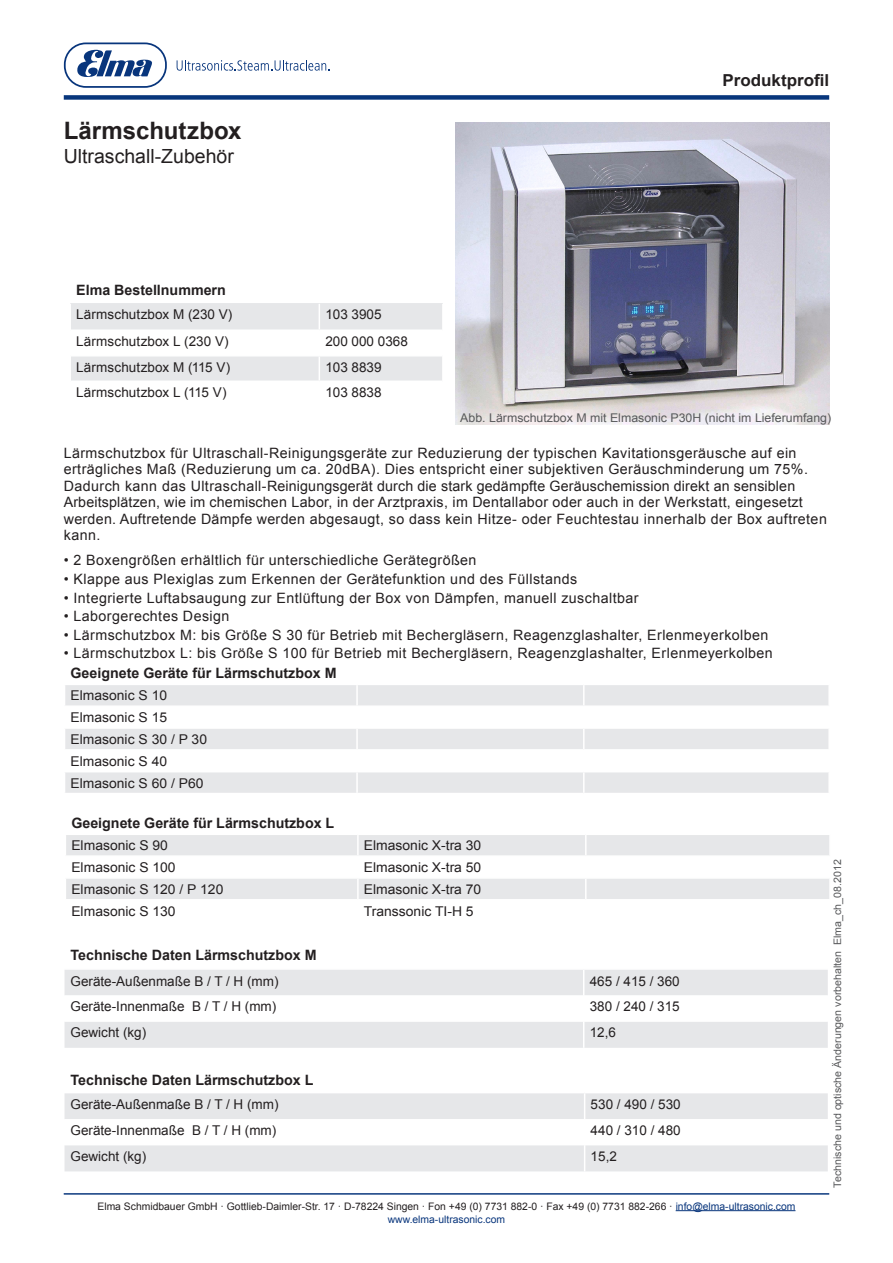
<style>
.page{position:relative;width:893px;height:1263px;background:#fff}
.page>*{position:absolute;margin:0;border:0;box-sizing:border-box;transform-origin:0 0}
.t1{font:700 24px "Arial";color:#231f20}
.t2{font:19.5px "Arial";color:#231f20}
.t3{font:700 16.5px "Arial";color:#231f20}
.t4{font:14.25px/16.5px "Arial";letter-spacing:.03em;color:#231f20}
.t5{font:700 14.25px "Arial";color:#231f20}
.t6{font:13.5px "Arial";color:#231f20}
.t7{font:12px "Arial";color:#57585a}
.t8{font:10.35px/13.5px "Arial";color:#231f20;text-align:center}
.t9{font:10.35px "Arial";color:#57585a}
.s1{color:#08357c}
</style>
<div class="page">
<hr style="left:676px;top:1210px;width:119px;height:1px;background:#08357c">
<div style="left:64px;top:95px;width:765px;height:5px;background:#08367c"></div>
<svg style="left:64px;top:43px;width:103px;height:45px"></svg>
<svg style="left:177px;top:60px;width:153px;height:11px"></svg>
<svg style="left:64px;top:1093px;width:764px;height:78px"></svg>
<hr style="left:64px;top:1193px;width:765px;height:1px;background:#08367c">
<img style="left:455px;top:122px;width:374px;height:303px">
<svg style="left:70px;top:303px;width:373px;height:78px"></svg>
<svg style="left:65px;top:685px;width:763px;height:108px;fill:#e6e7e9"></svg>
<hr style="left:356px;top:685px;width:2px;height:20px;background:#fff">
<hr style="left:583px;top:685px;width:2px;height:20px;background:#fff">
<hr style="left:64px;top:705px;width:293px;height:2px;background:#fff">
<hr style="left:357px;top:705px;width:227px;height:2px;background:#fff">
<hr style="left:356px;top:707px;width:2px;height:20px;background:#fff">
<hr style="left:584px;top:705px;width:246px;height:2px;background:#fff">
<hr style="left:583px;top:707px;width:2px;height:20px;background:#fff">
<hr style="left:64px;top:727px;width:293px;height:2px;background:#fff">
<hr style="left:357px;top:727px;width:227px;height:2px;background:#fff">
<hr style="left:356px;top:729px;width:2px;height:20px;background:#fff">
<hr style="left:584px;top:727px;width:246px;height:2px;background:#fff">
<hr style="left:583px;top:729px;width:2px;height:20px;background:#fff">
<hr style="left:64px;top:749px;width:293px;height:2px;background:#fff">
<hr style="left:357px;top:749px;width:227px;height:2px;background:#fff">
<hr style="left:356px;top:751px;width:2px;height:20px;background:#fff">
<hr style="left:584px;top:749px;width:246px;height:2px;background:#fff">
<hr style="left:583px;top:751px;width:2px;height:20px;background:#fff">
<hr style="left:64px;top:771px;width:293px;height:1px;background:#fff">
<hr style="left:357px;top:771px;width:227px;height:1px;background:#fff">
<hr style="left:356px;top:772px;width:2px;height:21px;background:#fff">
<hr style="left:584px;top:771px;width:246px;height:1px;background:#fff">
<hr style="left:583px;top:772px;width:2px;height:21px;background:#fff">
<svg style="left:66px;top:835px;width:763px;height:64px;fill:#e6e7e9"></svg>
<hr style="left:357px;top:835px;width:2px;height:20px;background:#fff">
<hr style="left:585px;top:835px;width:2px;height:20px;background:#fff">
<hr style="left:65px;top:855px;width:293px;height:2px;background:#fff">
<hr style="left:358px;top:855px;width:228px;height:2px;background:#fff">
<hr style="left:357px;top:857px;width:2px;height:20px;background:#fff">
<hr style="left:586px;top:855px;width:245px;height:2px;background:#fff">
<hr style="left:585px;top:857px;width:2px;height:20px;background:#fff">
<hr style="left:65px;top:877px;width:293px;height:2px;background:#fff">
<hr style="left:358px;top:877px;width:228px;height:2px;background:#fff">
<hr style="left:357px;top:879px;width:2px;height:20px;background:#fff">
<hr style="left:586px;top:877px;width:245px;height:2px;background:#fff">
<hr style="left:585px;top:879px;width:2px;height:20px;background:#fff">
<svg style="left:64px;top:970px;width:764px;height:78px"></svg>
<p class="t1" style="left:64px;top:115px;width:179px">Lärmschutzbox</p>
<p class="t2" style="left:64px;top:143px;width:172px">Ultraschall-Zubehör</p>
<p class="t5" style="left:76px;top:280px;width:151px">Elma Bestellnummern</p>
<p class="t6" style="left:76px;top:305px;width:158px">Lärmschutzbox M (230 V)</p>
<p class="t6" style="left:325px;top:305px;width:58px">103 3905</p>
<p class="t6" style="left:76px;top:332px;width:154px">Lärmschutzbox L (230 V)</p>
<p class="t6" style="left:325px;top:332px;width:84px">200 000 0368</p>
<p class="t6" style="left:76px;top:358px;width:156px">Lärmschutzbox M (115 V)</p>
<p class="t6" style="left:325px;top:358px;width:58px">103 8839</p>
<p class="t6" style="left:76px;top:383px;width:152px">Lärmschutzbox L (115 V)</p>
<p class="t6" style="left:325px;top:383px;width:58px">103 8838</p>
<p class="t3" style="left:722px;top:70px;width:108px">Produktprofil</p>
<p class="t7" style="left:460px;top:409px;width:372px">Abb. Lärmschutzbox M mit Elmasonic P30H (nicht im Lieferumfang)</p>
<p class="t4" style="left:64px;top:445px;width:765px">Lärmschutzbox für Ultraschall-Reinigungsgeräte zur Reduzierung der typischen Kavitationsgeräusche auf ein erträgliches Maß (Reduzierung um ca. 20dBA). Dies entspricht einer subjektiven Geräuschminderung um 75%.<br>Dadurch kann das Ultraschall-Reinigungsgerät durch die stark gedämpfte Geräuschemission direkt an sensiblen Arbeitsplätzen, wie im chemischen Labor, in der Arztpraxis, im Dentallabor oder auch in der Werkstatt, eingesetzt werden. Auftretende Dämpfe werden abgesaugt, so dass kein Hitze- oder Feuchtestau innerhalb der Box auftreten kann.</p>
<p class="t4" style="left:64px;top:552px;width:414px">• 2 Boxengrößen erhältlich für unterschiedliche Gerätegrößen</p>
<p class="t4" style="left:64px;top:571px;width:515px">• Klappe aus Plexiglas zum Erkennen der Gerätefunktion und des Füllstands</p>
<p class="t4" style="left:64px;top:589px;width:576px">• Integrierte Luftabsaugung zur Entlüftung der Box von Dämpfen, manuell zuschaltbar</p>
<p class="t4" style="left:64px;top:608px;width:167px">• Laborgerechtes Design</p>
<p class="t4" style="left:64px;top:627px;width:706px">• Lärmschutzbox M: bis Größe S 30 für Betrieb mit Bechergläsern, Reagenzglashalter, Erlenmeyerkolben</p>
<p class="t4" style="left:64px;top:645px;width:711px">• Lärmschutzbox L: bis Größe S 100 für Betrieb mit Bechergläsern, Reagenzglashalter, Erlenmeyerkolben</p>
<p class="t5" style="left:71px;top:664px;width:268px">Geeignete Geräte für Lärmschutzbox M</p>
<p class="t6" style="left:71px;top:687px;width:98px">Elmasonic S 10</p>
<p class="t6" style="left:71px;top:708px;width:98px">Elmasonic S 15</p>
<p class="t6" style="left:71px;top:730px;width:138px">Elmasonic S 30 / P 30</p>
<p class="t6" style="left:71px;top:752px;width:98px">Elmasonic S 40</p>
<p class="t6" style="left:71px;top:774px;width:134px">Elmasonic S 60 / P60</p>
<p class="t5" style="left:71px;top:814px;width:264px">Geeignete Geräte für Lärmschutzbox L</p>
<p class="t6" style="left:71px;top:836px;width:98px">Elmasonic S 90</p>
<p class="t6" style="left:364px;top:836px;width:119px">Elmasonic X-tra 30</p>
<p class="t6" style="left:71px;top:858px;width:106px">Elmasonic S 100</p>
<p class="t6" style="left:364px;top:858px;width:119px">Elmasonic X-tra 50</p>
<p class="t6" style="left:71px;top:880px;width:154px">Elmasonic S 120 / P 120</p>
<p class="t6" style="left:364px;top:880px;width:119px">Elmasonic X-tra 70</p>
<p class="t6" style="left:71px;top:902px;width:106px">Elmasonic S 130</p>
<p class="t6" style="left:364px;top:902px;width:111px">Transsonic TI-H 5</p>
<p class="t5" style="left:71px;top:946px;width:247px">Technische Daten Lärmschutzbox M</p>
<p class="t6" style="left:71px;top:972px;width:210px">Geräte-Außenmaße B / T / H (mm)</p>
<p class="t6" style="left:590px;top:972px;width:92px">465 / 415 / 360</p>
<p class="t6" style="left:71px;top:998px;width:207px">Geräte-Innenmaße B / T / H (mm)</p>
<p class="t6" style="left:590px;top:998px;width:92px">380 / 240 / 315</p>
<p class="t6" style="left:71px;top:1024px;width:77px">Gewicht (kg)</p>
<p class="t6" style="left:590px;top:1024px;width:28px">12,6</p>
<p class="t5" style="left:71px;top:1070px;width:244px">Technische Daten Lärmschutzbox L</p>
<p class="t6" style="left:71px;top:1095px;width:210px">Geräte-Außenmaße B / T / H (mm)</p>
<p class="t6" style="left:591px;top:1095px;width:92px">530 / 490 / 530</p>
<p class="t6" style="left:71px;top:1121px;width:207px">Geräte-Innenmaße B / T / H (mm)</p>
<p class="t6" style="left:591px;top:1121px;width:92px">440 / 310 / 480</p>
<p class="t6" style="left:71px;top:1147px;width:77px">Gewicht (kg)</p>
<p class="t6" style="left:591px;top:1147px;width:28px">15,2</p>
<p class="t8" style="left:97px;top:1199px;width:699px">Elma Schmidbauer GmbH · Gottlieb-Daimler-Str. 17 · D-78224 Singen · Fon +49 (0) 7731 882-0 · Fax +49 (0) 7731 882-266 · <span class="s1">info@elma-ultrasonic.com www.elma-ultrasonic.com</span></p>
<p class="t9" style="left:831px;top:1187px;width:330px;rotate:-90deg">Technische und optische Änderungen vorbehalten Elma_ch_08.2012</p>
</div>
